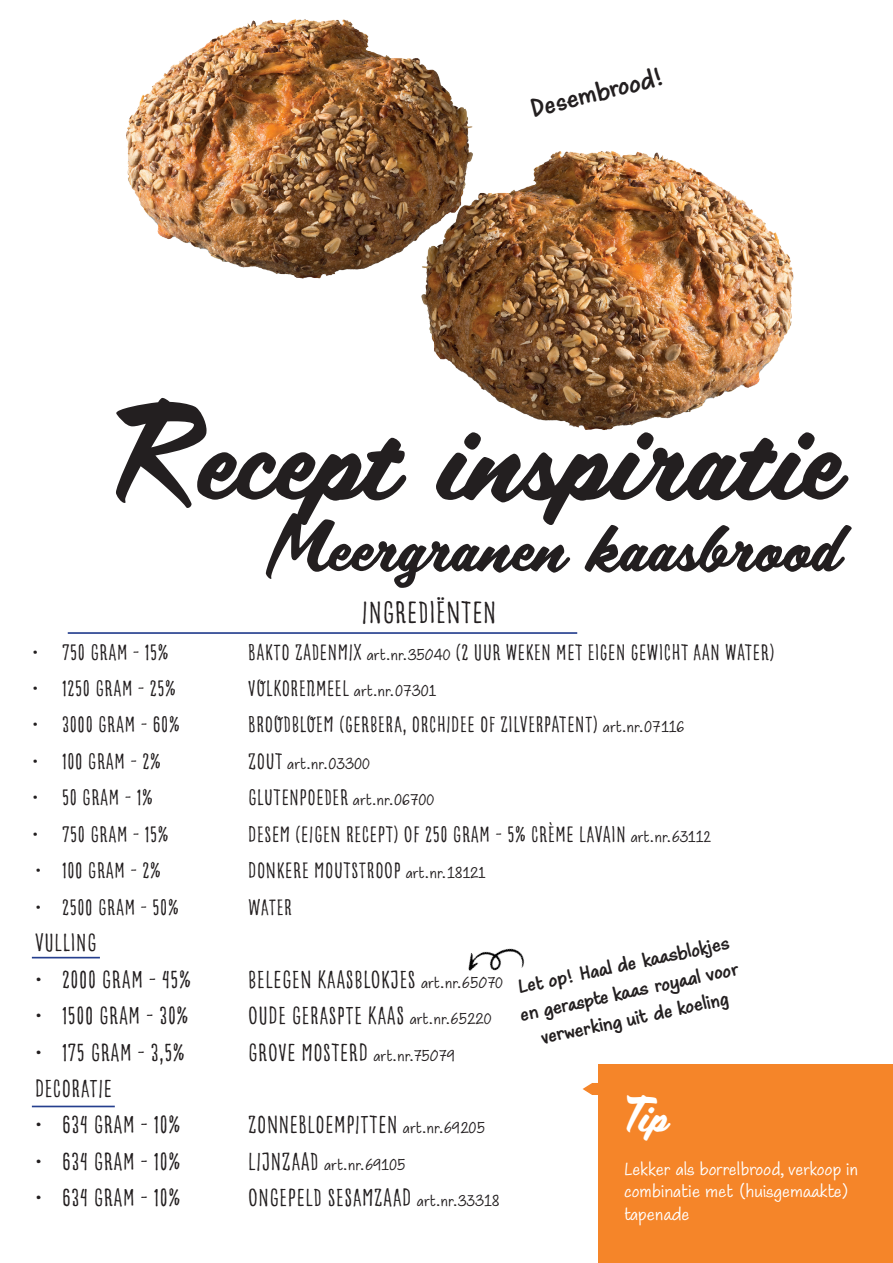
<style>
.page{position:relative;width:893px;height:1263px;background:#fff}
.page>*{position:absolute;margin:0;border:0;box-sizing:border-box;transform-origin:0 0}
.t1{font:120px "Scriptorama JF Tradeshow";color:#231f20}
.t2{font:69px "Scriptorama JF Tradeshow";color:#231f20}
.t3{font:43.5px "Scriptorama JF Tradeshow";color:#fff}
.t4{font:700 36px "Maku";color:#231f20}
.t5{font:33.15px "Goodlife Sans Condensed";color:#231f20}
.t6{font:700 27px/27px "Maku";color:#231f20;text-align:center}
.t7{font:26.55px "Goodlife Sans Condensed";color:#231f20}
.t8{font:25.5px/22.5px "Maku";color:#fff}
.t9{font:24px "Goodlife Sans Condensed";color:#231f20}
.t10{font:22.5px "Maku";color:#231f20}
.s1{font-family:"Maku";font-size:22.5px}
.s2{font-family:"Goodlife Sans Condensed";font-size:24px}
.s3{font-family:"Goodlife Sans Condensed";font-size:26.55px}
</style>
<div class="page">
<div style="left:599px;top:1064px;width:294px;height:199px;background:#f58529"></div>
<svg style="left:582px;top:1082px;width:17px;height:14px"></svg>
<hr style="left:68px;top:632px;width:509px;height:2px;background:#253f8e">
<img style="left:126px;top:19px;width:312px;height:260px">
<img style="left:388px;top:75px;width:406px;height:355px">
<hr style="left:32px;top:957px;width:68px;height:1px;background:#253f8e">
<img style="left:468px;top:948px;width:57px;height:23px">
<hr style="left:32px;top:1106px;width:83px;height:1px;background:#253f8e">
<h3 class="t4" style="left:525px;top:85px;width:138px;rotate:-14deg">Desembrood!</h3>
<h1 class="t1" style="left:111px;top:371px;width:729px">Recept inspiratie</h1>
<h2 class="t2" style="left:265px;top:497px;width:576px">Meergranen kaasbrood</h2>
<h3 class="t5" style="left:362px;top:594px;width:136px">INGREDIËNTEN</h3>
<p class="t9" style="left:32px;top:638px;width:139px">• 750 GRAM - 15%</p>
<p class="t9" style="left:248px;top:638px;width:528px">BAKTO ZADENMIX <span class="s1">art.nr.35040</span> (2 UUR WEKEN MET EIGEN GEWICHT AAN WATER)</p>
<p class="t9" style="left:32px;top:675px;width:146px">• 1250 GRAM - 25%</p>
<p class="t9" style="left:248px;top:675px;width:190px">VOLKORENMEEL <span class="s1">art.nr.07301</span></p>
<p class="t9" style="left:32px;top:711px;width:150px">• 3000 GRAM - 60%</p>
<p class="t9" style="left:248px;top:711px;width:438px">BROODBLOEM (GERBERA, ORCHIDEE OF ZILVERPATENT) <span class="s1">art.nr.07116</span></p>
<p class="t9" style="left:32px;top:748px;width:131px">• 100 GRAM - 2%</p>
<p class="t10" style="left:248px;top:748px;width:123px"><span class="s2">ZOUT</span> art.nr.03300</p>
<p class="t9" style="left:32px;top:784px;width:123px">• 50 GRAM - 1%</p>
<p class="t9" style="left:248px;top:784px;width:188px">GLUTENPOEDER <span class="s1">art.nr.06700</span></p>
<p class="t9" style="left:32px;top:821px;width:139px">• 750 GRAM - 15%</p>
<p class="t9" style="left:248px;top:821px;width:464px">DESEM (EIGEN RECEPT) OF 250 GRAM - 5% CRÈME LAVAIN <span class="s1">art.nr.63112</span></p>
<p class="t9" style="left:35px;top:857px;width:128px">• 100 GRAM - 2%</p>
<p class="t9" style="left:248px;top:857px;width:239px">DONKERE MOUTSTROOP <span class="s1">art.nr.18121</span></p>
<p class="t9" style="left:35px;top:893px;width:146px">• 2500 GRAM - 50%</p>
<p class="t9" style="left:248px;top:893px;width:46px">WATER</p>
<p class="t7" style="left:35px;top:928px;width:64px">VULLING</p>
<p class="t7" style="left:35px;top:964px;width:158px">• 2000 GRAM - 45%</p>
<p class="t7" style="left:248px;top:964px;width:256px">BELEGEN KAASBLOKJES <span class="s1">art.nr.65070</span></p>
<p class="t7" style="left:35px;top:1001px;width:156px">• 1500 GRAM - 30%</p>
<p class="t7" style="left:248px;top:1001px;width:245px">OUDE GERASPTE KAAS <span class="s1">art.nr.65220</span></p>
<p class="t7" style="left:35px;top:1037px;width:152px">• 175 GRAM - 3,5%</p>
<p class="t7" style="left:248px;top:1037px;width:209px">GROVE MOSTERD <span class="s1">art.nr.75079</span></p>
<p class="t7" style="left:35px;top:1073px;width:79px">DECORATIE</p>
<p class="t7" style="left:35px;top:1110px;width:147px">• 634 GRAM - 10%</p>
<p class="t7" style="left:248px;top:1110px;width:239px">ZONNEBLOEMPITTEN <span class="s1">art.nr.69205</span></p>
<p class="t7" style="left:35px;top:1146px;width:147px">• 634 GRAM - 10%</p>
<p class="t10" style="left:248px;top:1149px;width:159px"><span class="s3">LIJNZAAD</span> art.nr.69105</p>
<p class="t7" style="left:35px;top:1183px;width:147px">• 634 GRAM - 10%</p>
<p class="t7" style="left:248px;top:1183px;width:253px">ONGEPELD SESAMZAAD <span class="s1">art.nr.33318</span></p>
<p class="t6" style="left:511px;top:972px;width:224px;rotate:-12deg">Let op! Haal de kaasblokjes en geraspte kaas royaal voor verwerking uit de koeling</p>
<h3 class="t3" style="left:624px;top:1085px;width:45px">Tip</h3>
<p class="t8" style="left:624px;top:1155px;width:235px">Lekker als borrelbrood, verkoop in combinatie met (huisgemaakte) tapenade</p>
</div>
